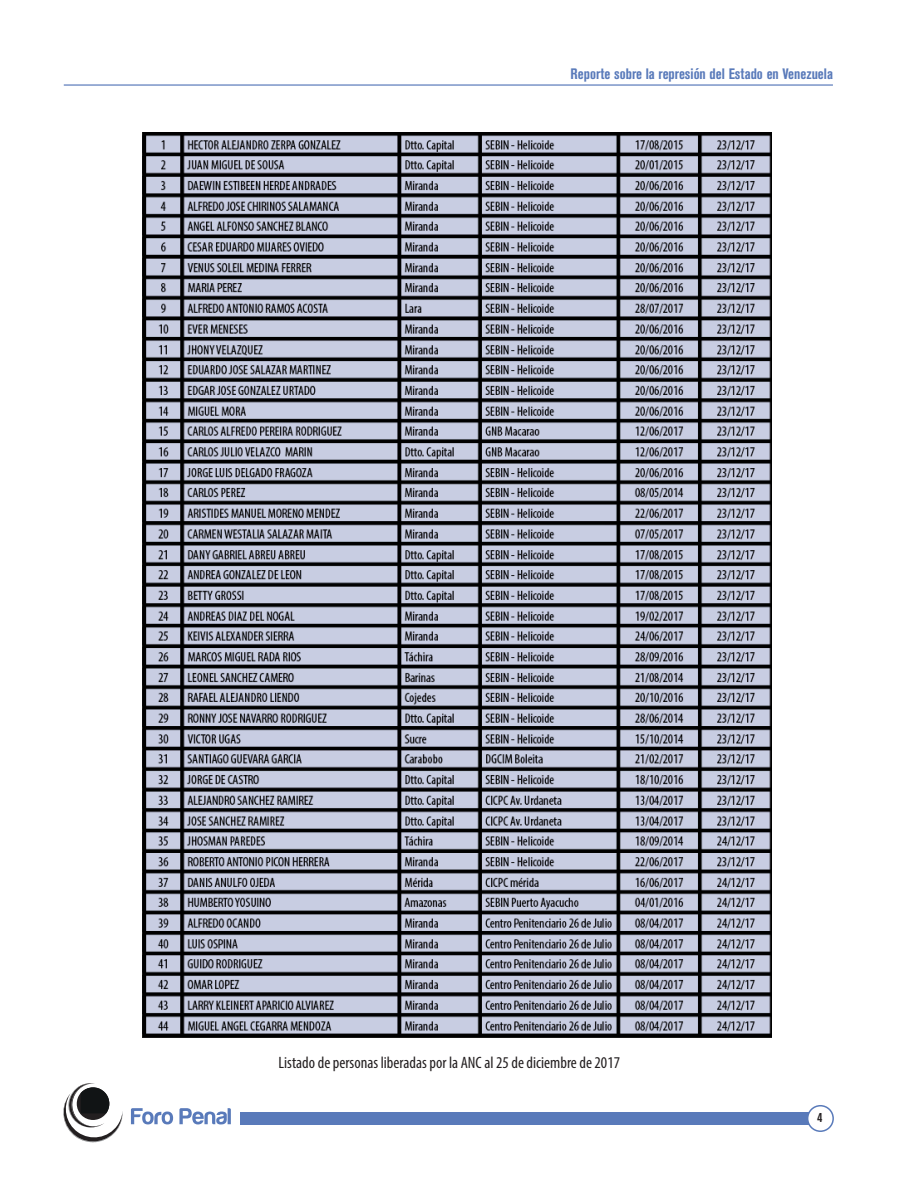
<style>
.page{position:relative;width:918px;height:1188px;background:#fff}
.page>*{position:absolute;margin:0;border:0;box-sizing:border-box;transform-origin:0 0}
.TEXTO{font:condensed 16.5px "Myriad Pro";color:#231f20}
.t1{font:700 condensed 15px "Akzidenz Grotesk BE";color:#597aba}
.t2{font:700 condensed 13.5px "Akzidenz Grotesk BE";color:#231f20}
</style>
<div class="page">
<svg style="left:63px;top:1083px;width:60px;height:60px"></svg>
<svg style="left:131px;top:1108px;width:42px;height:17px"></svg>
<svg style="left:179px;top:1108px;width:52px;height:16px"></svg>
<div style="left:240px;top:1112px;width:585px;height:12px;background:#597aba"></div>
<div style="left:808px;top:1106px;width:25px;height:25px;background:#fff;border-radius:50%"></div>
<div style="left:807px;top:1105px;width:27px;height:27px;border:2px solid #597aba;border-radius:50%"></div>
<hr style="left:64px;top:84px;width:769px;height:2px;background:#597aba">
<img style="left:143px;top:132px;width:629px;height:906px">
<p class="t1" style="left:571px;top:65px;width:264px">Reporte sobre la represión del Estado en Venezuela</p>
<p class="TEXTO" style="left:279px;top:1053px;width:343px">Listado de personas liberadas por la ANC al 25 de diciembre de 2017</p>
<p class="t2" style="left:817px;top:1110px;width:7px">4</p>
</div>
